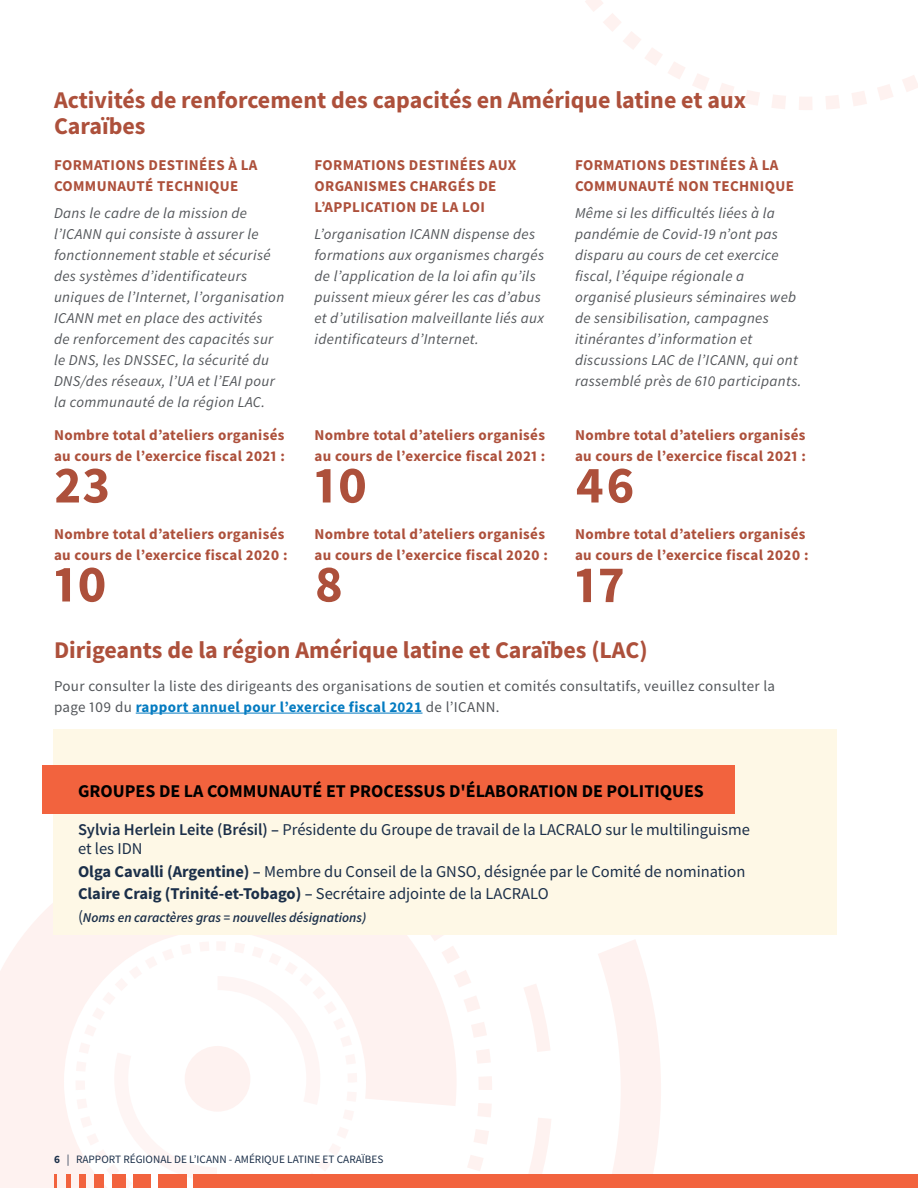
<style>
.page{position:relative;width:918px;height:1188px;background:#fff}
.page>*{position:absolute;margin:0;border:0;box-sizing:border-box;transform-origin:0 0}
._2020_regional_chart{font:700 52.5px "Source Sans Pro";letter-spacing:.025em;color:#ad503b}
._2020_HIGHTLIGHTS_he{font:700 24px/25.5px "Source Sans Pro";color:#ad503b}
._2020_Locations_-_pl{font:700 18px "Source Sans Pro";color:#000}
._2020_Locations_-_pl-2{font:16.5px/19.5px "Source Sans Pro";color:#1b2f49}
._2020_Locations_-_pl-3{font:700 16.5px "Source Sans Pro";color:#1b2f49}
._2020_regional_chart-2{font:italic 15px/21px "Source Sans Pro";letter-spacing:.025em;color:#53565a}
._2020_regional_chart-3{font:700 15px/21px "Source Sans Pro";letter-spacing:.025em;color:#ad503b}
._2020_HIGHLIGHTS_SUB{font:15px/21px "Source Sans Pro";letter-spacing:.025em;color:#53565a}
._2020_Locations_-_pl-4{font:italic 600 13.5px "Source Sans Pro";color:#1b2f49}
.t1{font:11.25px "Source Sans Pro";color:#1b2f49}
.s1{font-weight:700;color:#047bc1}
.s2{font-weight:600}
.s3{font-weight:700}
.s4{font-weight:400}
.s5{font-weight:400;font-style:normal;font-size:16.5px}
</style>
<div class="page">
<svg style="left:0;top:914px;width:42px;height:274px;fill:#fef2f0"></svg>
<svg style="left:585px;top:0;width:100px;height:79px"></svg>
<svg style="left:693px;top:74px;width:16px;height:16px"></svg>
<svg style="left:718px;top:83px;width:16px;height:16px"></svg>
<svg style="left:745px;top:90px;width:15px;height:15px"></svg>
<svg style="left:772px;top:95px;width:14px;height:14px"></svg>
<svg style="left:799px;top:97px;width:13px;height:13px"></svg>
<svg style="left:826px;top:95px;width:14px;height:14px"></svg>
<svg style="left:852px;top:91px;width:15px;height:15px"></svg>
<svg style="left:877px;top:84px;width:16px;height:16px"></svg>
<svg style="left:902px;top:75px;width:16px;height:17px"></svg>
<div style="left:193px;top:1174px;width:725px;height:14px;background:#f2633e"></div>
<hr style="left:136px;top:713px;width:287px;height:1px;background:#047bc1">
<div style="left:53px;top:730px;width:784px;height:205px;background:#fef8e6"></div>
<svg style="left:42px;top:746px;width:693px;height:442px"></svg>
<p class="_2020_HIGHTLIGHTS_he" style="left:54px;top:87px;width:694px">Activités de renforcement des capacités en Amérique latine et aux<br>Caraïbes</p>
<p class="_2020_regional_chart-3" style="left:54px;top:154px;width:205px">FORMATIONS DESTINÉES À LA<br>COMMUNAUTÉ TECHNIQUE</p>
<p class="_2020_regional_chart-2" style="left:54px;top:202px;width:232px">Dans le cadre de la mission de l’ICANN qui consiste à assurer le fonctionnement stable et sécurisé des systèmes d’identificateurs uniques de l’Internet, l’organisation ICANN met en place des activités<br>de renforcement des capacités sur le DNS, les DNSSEC, la sécurité du DNS/des réseaux, l’UA et l’EAI pour la communauté de la région LAC.</p>
<p class="_2020_regional_chart-3" style="left:54px;top:424px;width:232px">Nombre total d’ateliers organisés au cours de l’exercice fiscal 2021 :</p>
<p class="_2020_regional_chart" style="left:54px;top:450px;width:58px">23</p>
<p class="_2020_regional_chart-3" style="left:54px;top:523px;width:235px">Nombre total d’ateliers organisés au cours de l’exercice fiscal 2020 :</p>
<p class="_2020_regional_chart" style="left:54px;top:549px;width:55px">10</p>
<p class="_2020_regional_chart-3" style="left:575px;top:154px;width:221px">FORMATIONS DESTINÉES À LA<br>COMMUNAUTÉ NON TECHNIQUE</p>
<p class="_2020_regional_chart-2" style="left:575px;top:202px;width:228px">Même si les difficultés liées à la pandémie de Covid-19 n’ont pas disparu au cours de cet exercice fiscal, l’équipe régionale a organisé plusieurs séminaires web de sensibilisation, campagnes itinérantes d’information et discussions LAC de l’ICANN, qui ont rassemblé près de 610 participants.</p>
<p class="_2020_regional_chart-3" style="left:575px;top:424px;width:232px">Nombre total d’ateliers organisés au cours de l’exercice fiscal 2021 :</p>
<p class="_2020_regional_chart" style="left:575px;top:450px;width:62px">46</p>
<p class="_2020_regional_chart-3" style="left:575px;top:523px;width:235px">Nombre total d’ateliers organisés au cours de l’exercice fiscal 2020 :</p>
<p class="_2020_regional_chart" style="left:575px;top:549px;width:51px">17</p>
<p class="_2020_HIGHTLIGHTS_he" style="left:54px;top:637px;width:595px">Dirigeants de la région Amérique latine et Caraïbes (LAC)</p>
<p class="_2020_HIGHLIGHTS_SUB" style="left:54px;top:675px;width:723px">Pour consulter la liste des dirigeants des organisations de soutien et comités consultatifs, veuillez consulter la page 109 du <span class="s1">rapport annuel pour l’exercice fiscal 2021</span> de l’ICANN.</p>
<p class="_2020_regional_chart-3" style="left:315px;top:154px;width:203px">FORMATIONS DESTINÉES AUX<br>ORGANISMES CHARGÉS DE<br>L’APPLICATION DE LA LOI</p>
<p class="_2020_regional_chart-2" style="left:315px;top:223px;width:231px">L’organisation ICANN dispense des formations aux organismes chargés de l’application de la loi afin qu’ils puissent mieux gérer les cas d’abus et d’utilisation malveillante liés aux identificateurs d’Internet.</p>
<p class="_2020_regional_chart-3" style="left:315px;top:424px;width:232px">Nombre total d’ateliers organisés au cours de l’exercice fiscal 2021 :</p>
<p class="_2020_regional_chart" style="left:315px;top:450px;width:55px">10</p>
<p class="_2020_regional_chart-3" style="left:315px;top:523px;width:235px">Nombre total d’ateliers organisés au cours de l’exercice fiscal 2020 :</p>
<p class="_2020_regional_chart" style="left:315px;top:549px;width:30px">8</p>
<p class="_2020_Locations_-_pl" style="left:78px;top:779px;width:627px">GROUPES DE LA COMMUNAUTÉ ET PROCESSUS D'ÉLABORATION DE POLITIQUES</p>
<p class="_2020_Locations_-_pl-2" style="left:78px;top:819px;width:674px"><span class="s2">Sylvia Herlein Leite (Brésil) –</span> Présidente du Groupe de travail de la LACRALO sur le multilinguisme et les IDN</p>
<p class="_2020_Locations_-_pl-2" style="left:78px;top:861px;width:669px"><span class="s3">Olga Cavalli (Argentine)</span> <span class="s2">–</span> Membre du Conseil de la GNSO, désignée par le Comité de nomination</p>
<p class="_2020_Locations_-_pl-3" style="left:78px;top:882px;width:472px">Claire Craig (Trinité-et-Tobago) <span class="s2">–</span> <span class="s4">Secrétaire adjointe de la LACRALO</span></p>
<p class="_2020_Locations_-_pl-4" style="left:78px;top:908px;width:290px"><span class="s5">(</span>Noms en caractères gras = nouvelles désignations)</p>
<p class="t1" style="left:54px;top:1152px;width:331px"><span class="s3">6</span> | RAPPORT RÉGIONAL DE L’ICANN - AMÉRIQUE LATINE ET CARAÏBES</p>
</div>
